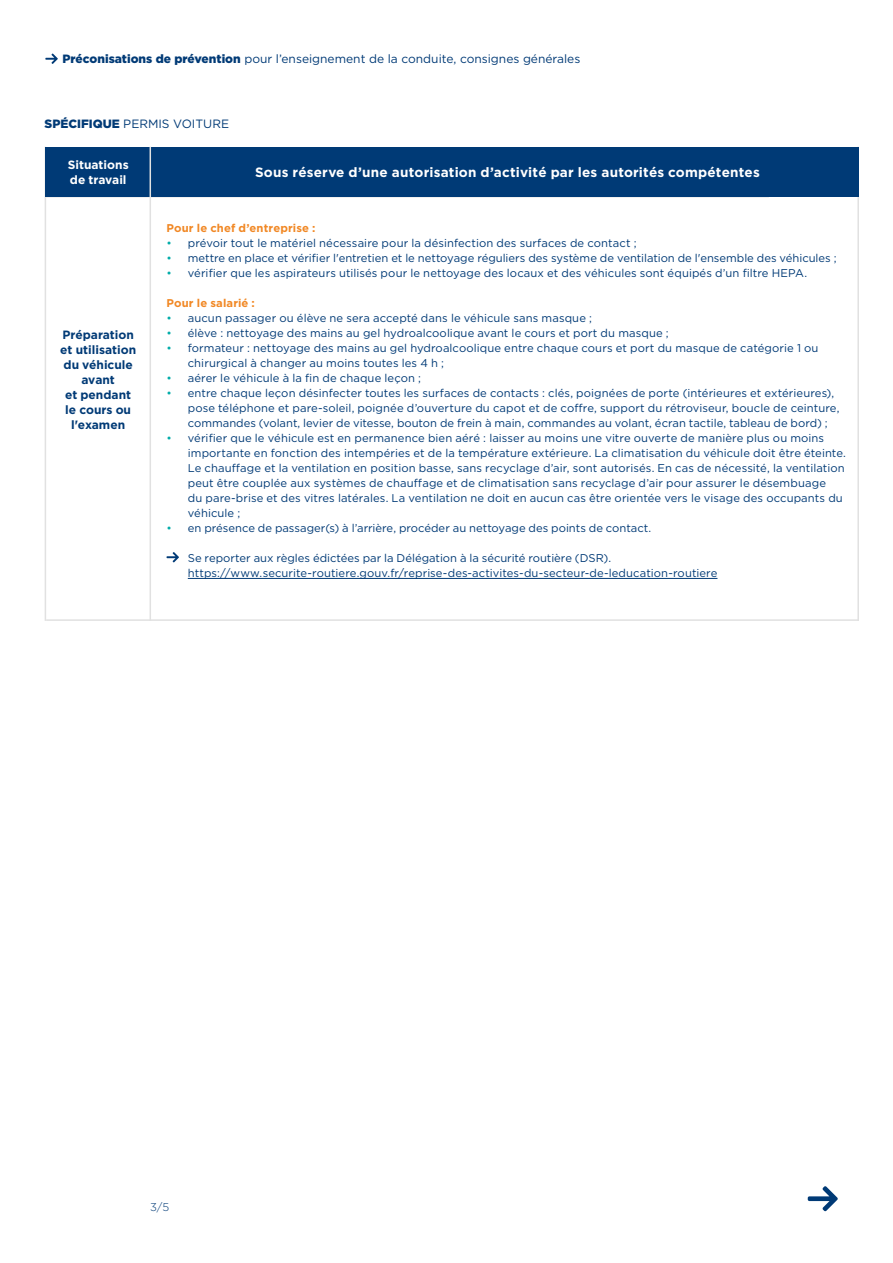
<style>
.page{position:relative;width:893px;height:1263px;background:#fff}
.page>*{position:absolute;margin:0;border:0;box-sizing:border-box;transform-origin:0 0}
.t1{font:700 13.5px "Gotham";letter-spacing:.015em;color:#fff}
.t2{font:12px "Gotham";color:#003a76}
.t3{font:700 12px/15px "Gotham";color:#003a76;text-align:center}
.t4{font:700 12px/15px "Gotham";color:#fff}
.t5{font:11.25px/15px "Gotham";letter-spacing:.005em;color:#003a76}
.t6{font:700 11.25px "Gotham";letter-spacing:.01em;color:#f18825}
.t7{font:300 11.25px "Gotham";color:#003a76}
.s1{font-weight:900}
.s2{color:#00aca9}
</style>
<div class="page">
<hr style="left:188px;top:578px;width:529px;height:1px;background:#003a76">
<hr style="left:46px;top:619px;width:813px;height:2px;background:#e1e1e1">
<hr style="left:857px;top:147px;width:2px;height:474px;background:#e1e1e1">
<hr style="left:45px;top:147px;width:1px;height:474px;background:#e1e1e1">
<div style="left:45px;top:147px;width:814px;height:50px;background:#003a76"></div>
<hr style="left:150px;top:147px;width:1px;height:474px;background:#e1e1e1">
<svg style="left:808px;top:1186px;width:30px;height:25px"></svg>
<svg style="left:45px;top:54px;width:13px;height:10px"></svg>
<svg style="left:167px;top:552px;width:12px;height:10px"></svg>
<p class="t2" style="left:63px;top:51px;width:519px"><span class="s1">Préconisations de prévention</span> pour l’enseignement de la conduite, consignes générales</p>
<p class="t2" style="left:45px;top:116px;width:186px"><span class="s1">SPÉCIFIQUE</span> PERMIS VOITURE</p>
<p class="t4" style="left:68px;top:157px;width:63px">Situations de travail</p>
<p class="t1" style="left:255px;top:163px;width:506px">Sous réserve d’une autorisation d’activité par les autorités compétentes</p>
<p class="t3" style="left:60px;top:327px;width:77px">Préparation et utilisation du véhicule avant<br>et pendant le cours ou l'examen</p>
<p class="t6" style="left:167px;top:221px;width:150px">Pour le chef d’entreprise :</p>
<p class="t5" style="left:167px;top:236px;width:472px"><span class="s2">•</span> prévoir tout le matériel nécessaire pour la désinfection des surfaces de contact ;</p>
<p class="t5" style="left:167px;top:251px;width:671px"><span class="s2">•</span> mettre en place et vérifier l'entretien et le nettoyage réguliers des système de ventilation de l'ensemble des véhicules ;</p>
<p class="t5" style="left:167px;top:265px;width:642px"><span class="s2">•</span> vérifier que les aspirateurs utilisés pour le nettoyage des locaux et des véhicules sont équipés d’un filtre HEPA.</p>
<p class="t6" style="left:167px;top:296px;width:90px">Pour le salarié :</p>
<p class="t5" style="left:167px;top:310px;width:427px"><span class="s2">•</span> aucun passager ou élève ne sera accepté dans le véhicule sans masque ;</p>
<p class="t5" style="left:167px;top:325px;width:504px"><span class="s2">•</span> élève : nettoyage des mains au gel hydroalcoolique avant le cours et port du masque ;</p>
<p class="t5" style="left:188px;top:340px;width:632px;text-indent:-21px"><span class="s2">•</span> formateur : nettoyage des mains au gel hydroalcoolique entre chaque cours et port du masque de catégorie 1 ou chirurgical à changer au moins toutes les 4 h ;</p>
<p class="t5" style="left:167px;top:370px;width:256px"><span class="s2">•</span> aérer le véhicule à la fin de chaque leçon ;</p>
<p class="t5" style="left:188px;top:385px;width:653px;text-indent:-21px"><span class="s2">•</span> entre chaque leçon désinfecter toutes les surfaces de contacts : clés, poignées de porte (intérieures et extérieures), pose téléphone et pare-soleil, poignée d’ouverture du capot et de coffre, support du rétroviseur, boucle de ceinture, commandes (volant, levier de vitesse, bouton de frein à main, commandes au volant, écran tactile, tableau de bord) ;</p>
<p class="t5" style="left:188px;top:430px;width:660px;text-indent:-21px"><span class="s2">•</span> vérifier que le véhicule est en permanence bien aéré : laisser au moins une vitre ouverte de manière plus ou moins importante en fonction des intempéries et de la température extérieure. La climatisation du véhicule doit être éteinte.<br>Le chauffage et la ventilation en position basse, sans recyclage d’air, sont autorisés. En cas de nécessité, la ventilation peut être couplée aux systèmes de chauffage et de climatisation sans recyclage d’air pour assurer le désembuage<br>du pare-brise et des vitres latérales. La ventilation ne doit en aucun cas être orientée vers le visage des occupants du véhicule ;</p>
<p class="t5" style="left:167px;top:520px;width:486px"><span class="s2">•</span> en présence de passager(s) à l’arrière, procéder au nettoyage des points de contact.</p>
<p class="t5" style="left:188px;top:550px;width:531px">Se reporter aux règles édictées par la Délégation à la sécurité routière (DSR). https://www.securite-routiere.gouv.fr/reprise-des-activites-du-secteur-de-leducation-routiere</p>
<p class="t7" style="left:150px;top:1200px;width:21px">3/5</p>
</div>
